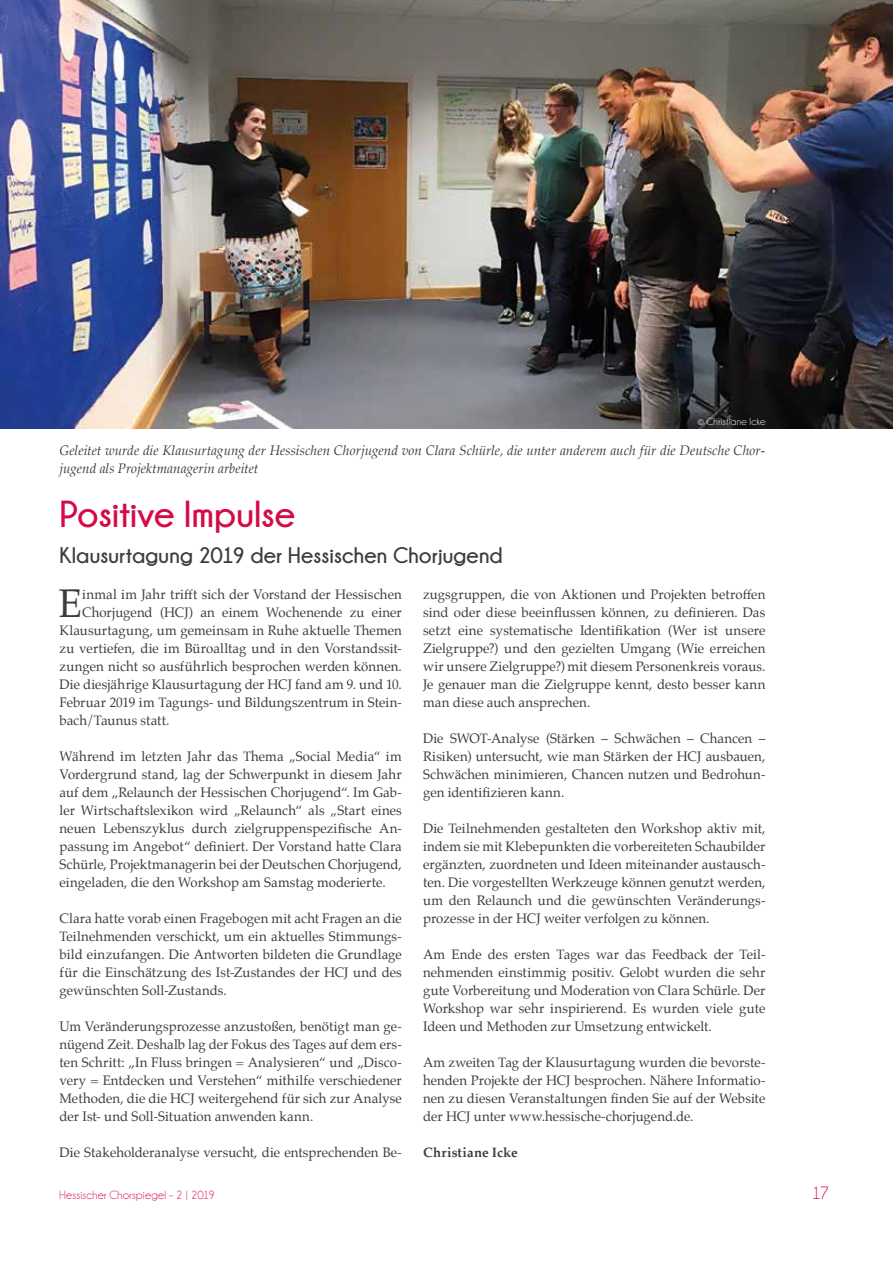
<style>
.page{position:relative;width:893px;height:1263px;background:#fff}
.page>*{position:absolute;margin:0;border:0;box-sizing:border-box;transform-origin:0 0}
.t1{font:39.3px "Palatino";color:#3c3c3b}
.t2{font:700 37.5px "Champagne&Limousines";color:#d40b48}
.t3{font:700 22.5px "Champagne&Limousines";letter-spacing:.01em;color:#3c3c3b}
.t4{font:18px "Champagne&Limousines";color:#d40b48}
.t5{font:13.5px/18px "Palatino";letter-spacing:.005em;color:#3c3c3b;text-align:justify}
.t6{font:italic 13.5px/18px "Palatino";letter-spacing:.005em;color:#3c3c3b}
.t7{font:700 13.5px "Palatino";letter-spacing:.02em;color:#3c3c3b}
.t8{font:12px "Champagne&Limousines";letter-spacing:.02em;color:#d40b48}
.t9{font:10.5px "Champagne&Limousines";letter-spacing:.02em;color:#fff}
</style>
<div class="page">
<img style="left:0;top:0;width:893px;height:428px">
<p class="t9" style="left:698px;top:416px;width:69px">© Christiane Icke</p>
<p class="t6" style="left:60px;top:441px;width:707px">Geleitet wurde die Klausurtagung der Hessischen Chorjugend von Clara Schürle, die unter anderem auch für die Deutsche Chor&shy;jugend als Projektmanagerin arbeitet</p>
<h2 class="t2" style="left:60px;top:493px;width:237px">Positive Impulse</h2>
<h3 class="t3" style="left:60px;top:543px;width:445px">Klausurtagung 2019 der Hessischen Chorjugend</h3>
<h1 class="t1" style="left:59px;top:571px;width:25px">E</h1>
<p class="t5" style="left:82px;top:585px;width:321px">inmal im Jahr trifft sich der Vorstand der Hessischen</p>
<p class="t5" style="left:423px;top:585px;width:344px">zugsgruppen, die von Aktionen und Projekten betroffen sind oder diese beeinflussen können, zu definieren. Das setzt eine systematische Identifikation (Wer ist unsere Zielgruppe?) und den gezielten Umgang (Wie erreichen wir unsere Zielgruppe?) mit diesem Personenkreis voraus.<br>Je genauer man die Zielgruppe kennt, desto besser kann man diese auch ansprechen.</p>
<p class="t5" style="left:423px;top:729px;width:344px">Die SWOT-Analyse (Stärken – Schwächen – Chancen – Risiken) untersucht, wie man Stärken der HCJ ausbauen, Schwächen minimieren, Chancen nutzen und Bedrohun&shy;gen identifizieren kann.</p>
<p class="t5" style="left:423px;top:819px;width:344px">Die Teilnehmenden gestalteten den Workshop aktiv mit, indem sie mit Klebepunkten die vorbereiteten Schaubilder ergänzten, zuordneten und Ideen miteinander austausch&shy;ten. Die vorgestellten Werkzeuge können genutzt werden, um den Relaunch und die gewünschten Veränderungs&shy;prozesse in der HCJ weiter verfolgen zu können.</p>
<p class="t5" style="left:423px;top:945px;width:344px">Am Ende des ersten Tages war das Feedback der Teil&shy;nehmenden einstimmig positiv. Gelobt wurden die sehr gute Vorbereitung und Moderation von Clara Schürle. Der Workshop war sehr inspirierend. Es wurden viele gute Ideen und Methoden zur Umsetzung entwickelt.</p>
<p class="t5" style="left:423px;top:1053px;width:344px">Am zweiten Tag der Klausurtagung wurden die bevorste&shy;henden Projekte der HCJ besprochen. Nähere Informatio&shy;nen zu diesen Veranstaltungen finden Sie auf der Website der HCJ unter www.hessische-chorjugend.de.</p>
<p class="t7" style="left:423px;top:1141px;width:96px">Christiane Icke</p>
<p class="t5" style="left:82px;top:603px;width:321px">Chorjugend (HCJ) an einem Wochenende zu einer</p>
<p class="t5" style="left:60px;top:621px;width:344px">Klausurtagung, um gemeinsam in Ruhe aktuelle Themen</p>
<p class="t5" style="left:60px;top:639px;width:344px">zu vertiefen, die im Büroalltag und in den Vorstandssit-</p>
<p class="t5" style="left:60px;top:657px;width:344px">zungen nicht so ausführlich besprochen werden können.</p>
<p class="t5" style="left:60px;top:675px;width:344px">Die diesjährige Klausurtagung der HCJ fand am 9. und 10.</p>
<p class="t5" style="left:60px;top:693px;width:344px">Februar 2019 im Tagungs- und Bildungszentrum in Stein-</p>
<p class="t5" style="left:60px;top:711px;width:111px">bach/Taunus statt.</p>
<p class="t5" style="left:60px;top:747px;width:344px">Während im letzten Jahr das Thema „Social Media“ im Vordergrund stand, lag der Schwerpunkt in diesem Jahr auf dem „Relaunch der Hessischen Chorjugend“. Im Gab&shy;ler Wirtschaftslexikon wird „Relaunch“ als „Start eines neuen Lebenszyklus durch zielgruppenspezifische An&shy;passung im Angebot“ definiert. Der Vorstand hatte Clara Schürle, Projektmanagerin bei der Deutschen Chorjugend, eingeladen, die den Workshop am Samstag moderierte.</p>
<p class="t5" style="left:60px;top:909px;width:344px">Clara hatte vorab einen Fragebogen mit acht Fragen an die Teilnehmenden verschickt, um ein aktuelles Stimmungs&shy;bild einzufangen. Die Antworten bildeten die Grundlage für die Einschätzung des Ist-Zustandes der HCJ und des gewünschten Soll-Zustands.</p>
<p class="t5" style="left:60px;top:1017px;width:344px">Um Veränderungsprozesse anzustoßen, benötigt man ge&shy;nügend Zeit. Deshalb lag der Fokus des Tages auf dem ers&shy;ten Schritt: „In Fluss bringen = Analysieren“ und „Disco&shy;very = Entdecken und Verstehen“ mithilfe verschiedener Methoden, die die HCJ weitergehend für sich zur Analyse der Ist- und Soll-Situation anwenden kann.</p>
<p class="t5" style="left:60px;top:1143px;width:344px">Die Stakeholderanalyse versucht, die entsprechenden Be-</p>
<p class="t8" style="left:60px;top:1189px;width:157px">Hessischer Chorspiegel – 2 | 2019</p>
<h3 class="t4" style="left:812px;top:1184px;width:19px">17</h3>
</div>
